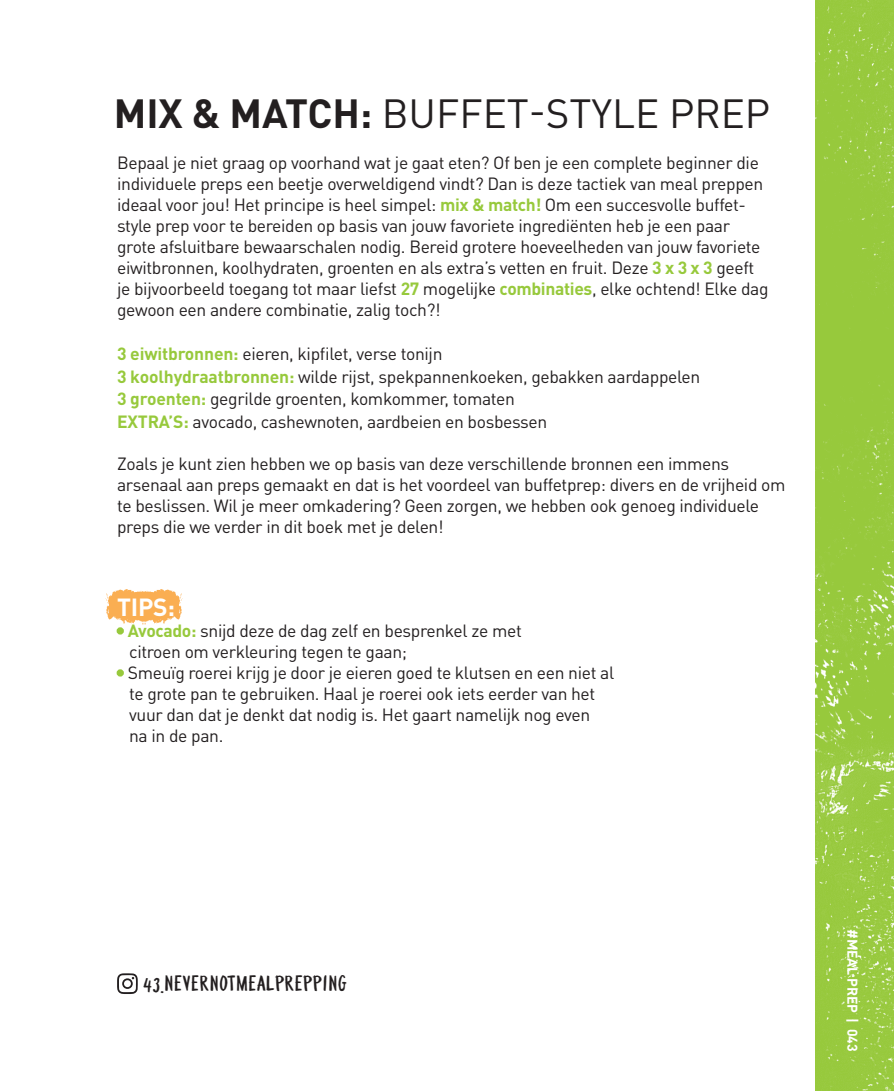
<style>
.page{position:relative;width:894px;height:1091px;background:#fff}
.page>*{position:absolute;margin:0;border:0;box-sizing:border-box;transform-origin:0 0}
.t1{font:40.25px "DIN Pro";color:#231f20}
.t2{font:700 24.5px "DIN Pro";color:#fff}
.t3{font:21px "Fish Talk";letter-spacing:.03em;color:#231f20}
.t4{font:17.5px/21px "DIN Pro";letter-spacing:-.02em;color:#231f20}
.t5{font:700 14px "DIN Pro";letter-spacing:-.01em;color:#fff}
.s1{font-weight:700}
.s2{font-weight:700;color:#97c93c}
.s3{font-family:"Proxima Nova A";color:#97c93c}
</style>
<div class="page">
<img style="left:815px;top:0;width:79px;height:1091px">
<svg style="left:117px;top:973px;width:21px;height:21px"></svg>
<img style="left:166px;top:589px;width:17px;height:32px">
<img style="left:105px;top:589px;width:61px;height:46px">
<div style="left:117px;top:627px;width:7px;height:7px;border:4px solid #97c93c;border-radius:50%"></div>
<div style="left:117px;top:669px;width:7px;height:7px;border:4px solid #97c93c;border-radius:50%"></div>
<svg style="left:890px;top:1088px;width:4px;height:3px"></svg>
<h1 class="t1" style="left:114px;top:86px;width:658px"><span class="s1">MIX &amp; MATCH:</span> BUFFET-STYLE PREP</h1>
<p class="t4" style="left:117px;top:151px;width:653px">Bepaal je niet graag op voorhand wat je gaat eten? Of ben je een complete beginner die individuele preps een beetje overweldigend vindt? Dan is deze tactiek van meal preppen ideaal voor jou! Het principe is heel simpel: <span class="s2">mix &amp; match!</span> Om een succesvolle buffet&shy;style prep voor te bereiden op basis van jouw favoriete ingrediënten heb je een paar grote afsluitbare bewaarschalen nodig. Bereid grotere hoeveelheden van jouw favoriete eiwitbronnen, koolhydraten, groenten en als extra’s vetten en fruit. Deze <span class="s2">3 x 3 x 3</span> geeft je bijvoorbeeld toegang tot maar liefst <span class="s2">27</span> mogelijke <span class="s2">combinaties</span>, elke ochtend! Elke dag gewoon een andere combinatie, zalig toch?!</p>
<p class="t4" style="left:117px;top:341px;width:585px;line-height:22.8px"><span class="s2">3 eiwitbronnen:</span> eieren, kipfilet, verse tonijn<br><span class="s2">3 koolhydraatbronnen:</span> wilde rijst, spekpannenkoeken, gebakken aardappelen <span class="s2">3 groenten:</span> gegrilde groenten, komkommer, tomaten<br><span class="s2">EXTRA’S:</span> avocado, cashewnoten, aardbeien en bosbessen</p>
<p class="t4" style="left:117px;top:452px;width:670px">Zoals je kunt zien hebben we op basis van deze verschillende bronnen een immens arsenaal aan preps gemaakt en dat is het voordeel van buffetprep: divers en de vrijheid om te beslissen. Wil je meer omkadering? Geen zorgen, we hebben ook genoeg individuele preps die we verder in dit boek met je delen!</p>
<h2 class="t2" style="left:117px;top:590px;width:59px">TIPS:</h2>
<p class="t4" style="left:129px;top:619px;width:394px;text-indent:-12px"><span class="s3">•</span> <span class="s2">Avocado:</span> snijd deze de dag zelf en besprenkel ze met citroen om verkleuring tegen te gaan;</p>
<p class="t4" style="left:129px;top:661px;width:487px;text-indent:-12px"><span class="s3">•</span> Smeuïg roerei krijg je door je eieren goed te klutsen en een niet al te grote pan te gebruiken. Haal je roerei ook iets eerder van het vuur dan dat je denkt dat nodig is. Het gaart namelijk nog even<br>na in de pan.</p>
<p class="t3" style="left:143px;top:969px;width:205px">43. NEVERNOTMEALPREPPING</p>
<p class="t5" style="left:862px;top:929px;width:123px;rotate:90deg">#MEAL PREP | 043</p>
</div>
